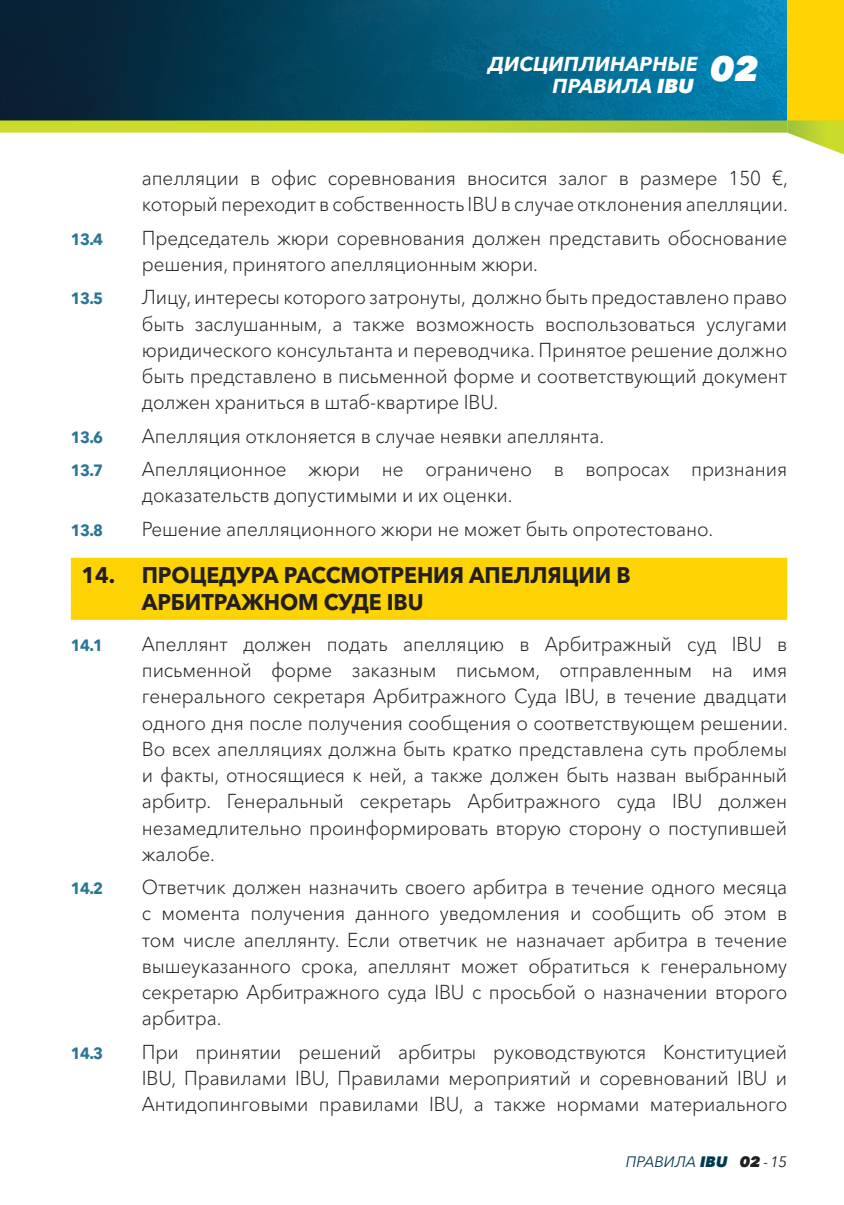
<style>
.page{position:relative;width:844px;height:1205px;background:#fff}
.page>*{position:absolute;margin:0;border:0;box-sizing:border-box;transform-origin:0 0}
.t1{font:700 22.5px/27px "Avenir Next W1 G";letter-spacing:-.005em;color:#231f20;scale:.95 1}
.t2{font:300 20px/26.2px "Avenir Next W1 G";letter-spacing:-.005em;color:#231f20;text-align:justify;scale:.95 1}
.t3{font:italic 700 20px/22.5px "Avenir Next W1 G";color:#fff}
.t4{font:700 16.25px "Avenir Next W1 G";letter-spacing:-.05em;color:#297796;scale:.95 1}
.t5{font:italic 15px "Avenir Next W1 G";color:#01394f}
.s1{font-weight:800}
.s2{font-weight:800;color:#231f20}
.s3{color:#231f20}
</style>
<div class="page">
<img style="left:0;top:0;width:787px;height:120px">
<div style="left:787px;top:0;width:56px;height:120px;background:#fed304"></div>
<svg style="left:787px;top:120px;width:56px;height:34px"></svg>
<svg style="left:0;top:120px;width:787px;height:13px;background:#b9d037"></svg>
<div style="left:71px;top:558px;width:716px;height:35px;background:#fed304"></div>
<div style="left:71px;top:585px;width:716px;height:35px;background:#fed304"></div>
<p class="t3" style="left:552px;top:53px;width:208px;text-indent:-64px">ДИСЦИПЛИНАРНЫЕ<br>ПРАВИЛА <span class="s1">IBU</span> <sup>02</sup></p>
<p class="t2" style="left:142px;top:165px;width:681px">апелляции в офис соревнования вносится залог в размере 150 €, который переходит в собственность IBU в случае отклонения апелляции.</p>
<p class="t4" style="left:71px;top:229px;width:35px">13.4</p>
<p class="t2" style="left:142px;top:225px;width:680px">Председатель жюри соревнования должен представить обоснование решения, принятого апелляционным жюри.</p>
<p class="t4" style="left:71px;top:289px;width:35px">13.5</p>
<p class="t2" style="left:142px;top:284px;width:680px">Лицу, интересы которого затронуты, должно быть предоставлено право быть заслушанным, а также возможность воспользоваться услугами юридического консультанта и переводчика. Принятое решение должно быть представлено в письменной форме и соответствующий документ должен храниться в штаб-квартире IBU.</p>
<p class="t4" style="left:71px;top:427px;width:35px">13.6</p>
<p class="t2" style="left:142px;top:423px;width:488px">Апелляция отклоняется в случае неявки апеллянта.</p>
<p class="t4" style="left:71px;top:460px;width:35px">13.7</p>
<p class="t2" style="left:142px;top:456px;width:680px">Апелляционное жюри не ограничено в вопросах признания доказательств допустимыми и их оценки.</p>
<p class="t4" style="left:71px;top:520px;width:35px">13.8</p>
<p class="t2" style="left:142px;top:516px;width:603px">Решение апелляционного жюри не может быть опротестовано.</p>
<p class="t1" style="left:142px;top:562px;width:516px;text-indent:-60px">14. ПРОЦЕДУРА РАССМОТРЕНИЯ АПЕЛЛЯЦИИ В<br>АРБИТРАЖНОМ СУДЕ IBU</p>
<p class="t4" style="left:71px;top:635px;width:35px">14.1</p>
<p class="t2" style="left:142px;top:631px;width:681px">Апеллянт должен подать апелляцию в Арбитражный суд IBU в письменной форме заказным письмом, отправленным на имя генерального секретаря Арбитражного Суда IBU, в течение двадцати одного дня после получения сообщения о соответствующем решении.<br>Во всех апелляциях должна быть кратко представлена суть проблемы и факты, относящиеся к ней, а также должен быть назван выбранный арбитр. Генеральный секретарь Арбитражного суда IBU должен незамедлительно проинформировать вторую сторону о поступившей жалобе.</p>
<p class="t4" style="left:71px;top:878px;width:35px">14.2</p>
<p class="t2" style="left:142px;top:874px;width:680px">Ответчик должен назначить своего арбитра в течение одного месяца с момента получения данного уведомления и сообщить об этом в том числе апеллянту. Если ответчик не назначает арбитра в течение вышеуказанного срока, апеллянт может обратиться к генеральному секретарю Арбитражного суда IBU с просьбой о назначении второго арбитра.</p>
<p class="t4" style="left:71px;top:1043px;width:35px">14.3</p>
<p class="t2" style="left:142px;top:1039px;width:680px">При принятии решений арбитры руководствуются Конституцией IBU, Правилами IBU, Правилами мероприятий и соревнований IBU и Антидопинговыми правилами IBU, а также нормами материального</p>
<p class="t5" style="left:625px;top:1152px;width:163px">ПРАВИЛА <span class="s1">IBU</span> <span class="s2">02</span> <span class="s3">- 15</span></p>
</div>
